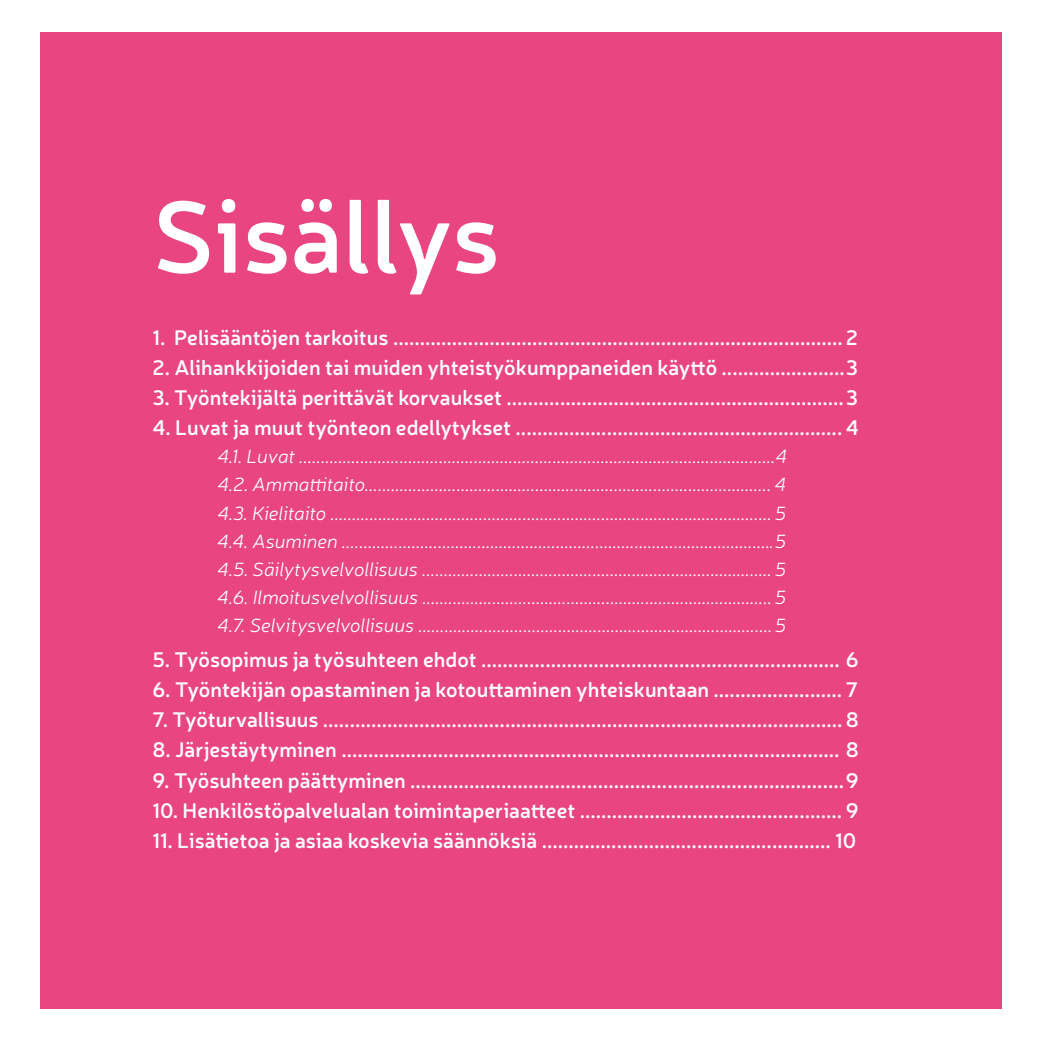
<style>
.page{position:relative;width:1042px;height:1042px;background:#fff}
.page>*{position:absolute;margin:0;border:0;box-sizing:border-box;transform-origin:0 0}
.t1{font:600 101.5px "Neris";letter-spacing:-.005em;color:#fff}
.t2{font:600 21px "Neris";color:#fff}
.t3{font:italic 300 19.25px/28px "Neris";color:#fff;text-align:justify}
</style>
<div class="page">
<div style="left:40px;top:33px;width:961px;height:976px;background:#e94580"></div>
<h1 class="t1" style="left:153px;top:167px;width:349px">Sisällys</h1>
<p class="t2" style="left:153px;top:323px;width:707px">1. Pelisääntöjen tarkoitus ....................................................................................2</p>
<p class="t2" style="left:153px;top:353px;width:707px">2. Alihankkijoiden tai muiden yhteistyökumppaneiden käyttö .......................3</p>
<p class="t2" style="left:153px;top:383px;width:707px">3. Työntekijältä perittävät korvaukset ...............................................................3</p>
<p class="t2" style="left:153px;top:413px;width:708px">4. Luvat ja muut työnteon edellytykset ............................................................. 4</p>
<p class="t3" style="left:217px;top:442px;width:571px">4.1. Luvat .............................................................................................................4<br>4.2. Ammattitaito............................................................................................. 4<br>4.3. Kielitaito ..................................................................................................... 5<br>4.4. Asuminen ...................................................................................................5<br>4.5. Säilytysvelvollisuus ................................................................................ 5<br>4.6. Ilmoitusvelvollisuus ................................................................................5<br>4.7. Selvitysvelvollisuus .................................................................................5</p>
<p class="t2" style="left:153px;top:645px;width:707px">5. Työsopimus ja työsuhteen ehdot ................................................................... 6</p>
<p class="t2" style="left:153px;top:675px;width:707px">6. Työntekijän opastaminen ja kotouttaminen yhteiskuntaan ........................ 7</p>
<p class="t2" style="left:153px;top:705px;width:708px">7. Työturvallisuus ................................................................................................. 8</p>
<p class="t2" style="left:153px;top:735px;width:708px">8. Järjestäytyminen ............................................................................................. 8</p>
<p class="t2" style="left:153px;top:766px;width:707px">9. Työsuhteen päättyminen .................................................................................9</p>
<p class="t2" style="left:153px;top:796px;width:707px">10. Henkilöstöpalvelualan toimintaperiaatteet ................................................. 9</p>
<p class="t2" style="left:153px;top:826px;width:705px">11. Lisätietoa ja asiaa koskevia säännöksiä ...................................................... 10</p>
</div>
